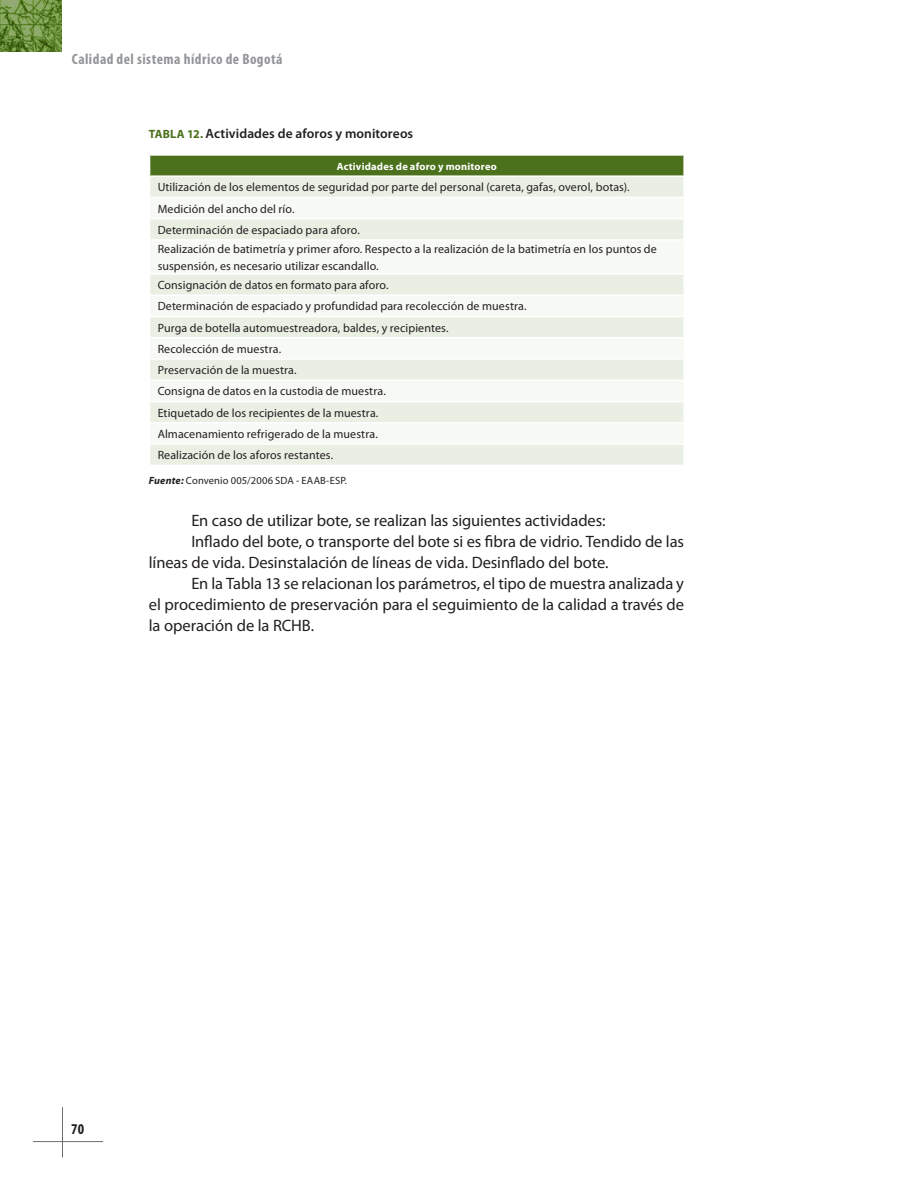
<style>
.page{position:relative;width:918px;height:1188px;background:#fff}
.page>*{position:absolute;margin:0;border:0;box-sizing:border-box;transform-origin:0 0}
.t1{font:16.5px "Myriad Pro";letter-spacing:-.005em;color:#231f20}
.t2{font:700 condensed 15px "Myriad Pro";letter-spacing:.03em;color:#939598}
.t3{font:700 condensed 15px "Myriad Pro";color:#231f20}
.t4{font:600 13.5px "Myriad Pro";letter-spacing:.005em;color:#231f20}
.t5{font:12px/21.3px "Myriad Pro";letter-spacing:.01em;color:#231f20}
.t6{font:10.5px "Myriad Pro";letter-spacing:.01em;color:#231f20}
.t7{font:700 10.5px "Myriad Pro";letter-spacing:.015em;color:#fff}
.s1{font-weight:700;font-size:12px;color:#4b711c}
.s2{font-weight:700;font-style:italic}
</style>
<div class="page">
<hr style="left:33px;top:1141px;width:70px;height:1px;background:#6c6d70">
<hr style="left:62px;top:1107px;width:1px;height:50px;background:#6c6d70">
<img style="left:0;top:0;width:61px;height:52px">
<div style="left:150px;top:155px;width:534px;height:21px;background:#4b711c"></div>
<div style="left:150px;top:177px;width:533px;height:288px;background:#eaefe4"></div>
<svg style="left:150px;top:198px;width:533px;height:245px;fill:#f6f9f4"></svg>
<hr style="left:149px;top:154px;width:536px;height:2px;background:#fff">
<svg style="left:683px;top:156px;width:1px;height:19px"></svg>
<hr style="left:149px;top:175px;width:536px;height:2px;background:#fff">
<hr style="left:149px;top:197px;width:536px;height:1px;background:#fff">
<hr style="left:149px;top:218px;width:536px;height:1px;background:#fff">
<hr style="left:149px;top:239px;width:536px;height:2px;background:#fff">
<hr style="left:149px;top:273px;width:536px;height:2px;background:#fff">
<svg style="left:683px;top:275px;width:1px;height:19px"></svg>
<hr style="left:149px;top:294px;width:536px;height:2px;background:#fff">
<hr style="left:149px;top:316px;width:536px;height:1px;background:#fff">
<hr style="left:149px;top:337px;width:536px;height:2px;background:#fff">
<hr style="left:149px;top:358px;width:536px;height:2px;background:#fff">
<hr style="left:149px;top:380px;width:536px;height:1px;background:#fff">
<hr style="left:149px;top:401px;width:536px;height:1px;background:#fff">
<hr style="left:149px;top:422px;width:536px;height:2px;background:#fff">
<hr style="left:149px;top:443px;width:536px;height:2px;background:#fff">
<p class="t2" style="left:72px;top:50px;width:212px">Calidad del sistema hídrico de Bogotá</p>
<p class="t4" style="left:149px;top:125px;width:266px"><span class="s1">Tab la 12.</span> Actividades de aforos y monitoreos</p>
<p class="t7" style="left:337px;top:159px;width:162px">Actividades de aforo y monitoreo</p>
<p class="t5" style="left:158px;top:176px;width:473px">Utilización de los elementos de seguridad por parte del personal (careta, gafas, overol, botas).<br>Medición del ancho del río.<br>Determinación de espaciado para aforo.</p>
<p class="t5" style="left:158px;top:241px;width:501px;line-height:16.5px">Realización de batimetría y primer aforo. Respecto a la realización de la batimetría en los puntos de suspensión, es necesario utilizar escandallo.</p>
<p class="t5" style="left:158px;top:274px;width:370px">Consignación de datos en formato para aforo.<br>Determinación de espaciado y profundidad para recolección de muestra.<br>Purga de botella automuestreadora, baldes, y recipientes.<br>Recolección de muestra.<br>Preservación de la muestra.<br>Consigna de datos en la custodia de muestra.<br>Etiquetado de los recipientes de la muestra.<br>Almacenamiento refrigerado de la muestra.<br>Realización de los aforos restantes.</p>
<p class="t6" style="left:149px;top:474px;width:200px"><span class="s2">Fuente:</span> Convenio 005/2006 SDA - EAAB-ESP.</p>
<h1 class="t1" style="left:191px;top:510px;width:416px">En caso de utilizar bote, se realizan las siguientes actividades:</h1>
<h1 class="t1" style="left:191px;top:531px;width:494px">Inflado del bote, o transporte del bote si es fibra de vidrio. Tendido de las</h1>
<h1 class="t1" style="left:149px;top:552px;width:461px">líneas de vida. Desinstalación de líneas de vida. Desinflado del bote.</h1>
<h1 class="t1" style="left:191px;top:573px;width:494px">En la Tabla 13 se relacionan los parámetros, el tipo de muestra analizada y</h1>
<h1 class="t1" style="left:149px;top:594px;width:537px">el procedimiento de preservación para el seguimiento de la calidad a través de</h1>
<h1 class="t1" style="left:149px;top:615px;width:167px">la operación de la RCHB.</h1>
<p class="t3" style="left:71px;top:1119px;width:15px">70</p>
</div>
